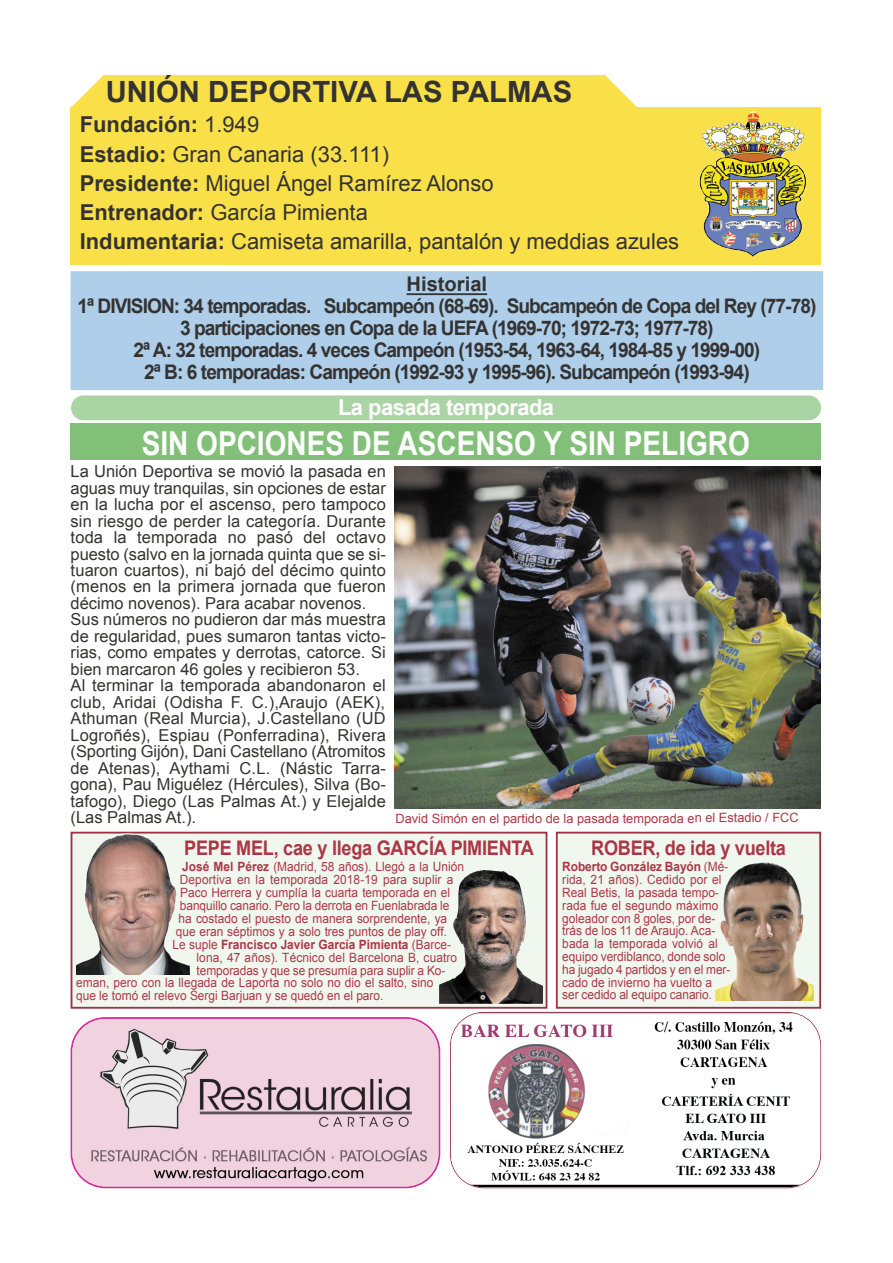
<style>
.page{position:relative;width:893px;height:1263px;background:#fff}
.page>*{position:absolute;margin:0;border:0;box-sizing:border-box;transform-origin:0 0}
.t1{font:700 33px "Arial";color:#fff;scale:.85 1}
.t2{font:700 29.25px "Arial";color:#343332}
.t3{font:21.9px/29.2px "Arial";color:#343332}
.t4{font:700 21.9px "Arial";letter-spacing:-.025em;color:#fff}
.t5{font:700 20.1px/21.9px "Arial";letter-spacing:-.05em;color:#343332;text-align:center}
.t6{font:700 20.1px "Arial";letter-spacing:-.015em;color:#ad3646;scale:.9 1}
.t7{font:16.5px/16.5px "Arial";color:#343332}
.t8{font:12.75px/12.8px "Arial";color:#ad3646;scale:.93 1}
.t9{font:12.75px "Arial";color:#ad3646}
.t10{font:700 12.75px "Arial";color:#ad3646;scale:.93 1}
.s1{font-weight:700}
.s2{font-weight:400}
</style>
<div class="page">
<div style="left:71px;top:424px;width:750px;height:36px;background:#82c079"></div>
<div style="left:71px;top:395px;width:750px;height:25px;background:#abd4a5"></div>
<div style="left:72px;top:834px;width:473px;height:173px;background:#f0f7ef"></div>
<div style="left:71px;top:832px;width:476px;height:177px;border:2px solid #9a3444"></div>
<div style="left:557px;top:834px;width:262px;height:173px;background:#f0f7ef"></div>
<div style="left:556px;top:832px;width:265px;height:177px;border:2px solid #9a3444"></div>
<img style="left:76px;top:831px;width:115px;height:143px">
<img style="left:715px;top:862px;width:98px;height:139px">
<img style="left:395px;top:466px;width:425px;height:343px">
<div style="left:71px;top:75px;width:566px;height:32px;background:#fae048"></div>
<div style="left:71px;top:107px;width:750px;height:158px;background:#fae048"></div>
<img style="left:699px;top:109px;width:107px;height:148px">
<div style="left:71px;top:271px;width:752px;height:119px;background:#afcee9"></div>
<hr style="left:406px;top:293px;width:81px;height:2px;background:#343332">
<img style="left:439px;top:870px;width:104px;height:134px">
<img style="left:451px;top:1013px;width:369px;height:174px">
<svg style="left:71px;top:1017px;width:369px;height:171px"></svg>
<img style="left:72px;top:1019px;width:366px;height:167px">
<h2 class="t2" style="left:106px;top:75px;width:468px">UNIÓN DEPORTIVA LAS PALMAS</h2>
<h3 class="t3" style="left:80px;top:110px;width:601px"><span class="s1">Fundación:</span> 1.949<br><span class="s1">Estadio:</span> Gran Canaria (33.111)<br><span class="s1">Presidente:</span> Miguel Ángel Ramírez Alonso<br><span class="s1">Entrenador:</span> García Pimienta<br><span class="s1">Indumentaria:</span> Camiseta amarilla, pantalón y meddias azules</h3>
<p class="t5" style="left:77px;top:273px;width:740px">Historial<br>1ª DIVISION: 34 temporadas. Subcampeón (68-69). Subcampeón de Copa del Rey (77-78)<br>3 participaciones en Copa de la UEFA (1969-70; 1972-73; 1977-78)<br>2ª A: 32 temporadas. 4 veces Campeón (1953-54, 1963-64, 1984-85 y 1999-00)<br>2ª B: 6 temporadas: Campeón (1992-93 y 1995-96). Subcampeón (1993-94)</p>
<h3 class="t4" style="left:338px;top:395px;width:217px">La pasada temporada</h3>
<h1 class="t1" style="left:142px;top:425px;width:717px">SIN OPCIONES DE ASCENSO Y SIN PELIGRO</h1>
<p class="t7" style="left:71px;top:463px;width:317px">La Unión Deportiva se movió la pasada en aguas muy tranquilas, sin opciones de estar en la lucha por el ascenso, pero tampoco sin riesgo de perder la categoría. Durante toda la temporada no pasó del octavo puesto (salvo en la jornada quinta que se si&shy;tuaron cuartos), ni bajó del décimo quinto (menos en la primera jornada que fueron décimo novenos). Para acabar novenos.<br>Sus números no pudieron dar más muestra de regularidad, pues sumaron tantas victo&shy;rias, como empates y derrotas, catorce. Si bien marcaron 46 goles y recibieron 53.<br>Al terminar la temporada abandonaron el club, Aridai (Odisha F. C.),Araujo (AEK), Athuman (Real Murcia), J.Castellano (UD Logroñés), Espiau (Ponferradina), Rivera (Sporting Gijón), Dani Castellano (Atromitos de Atenas), Aythami C.L. (Nástic Tarra&shy;gona), Pau Miguélez (Hércules), Silva (Bo&shy;tafogo), Diego (Las Palmas At.) y Elejalde (Las Palmas At.).</p>
<p class="t9" style="left:395px;top:811px;width:405px">David Simón en el partido de la pasada temporada en el Estadio / FCC</p>
<p class="t6" style="left:184px;top:837px;width:390px">PEPE MEL, cae y llega GARCÍA PIMIENTA</p>
<p class="t8" style="left:182px;top:861px;width:304px"><span class="s1">José Mel Pérez</span> (Madrid, 58 años). Llegó a la Unión</p>
<p class="t8" style="left:180px;top:873px;width:295px">Deportiva en la temporada 2018-19 para suplir a</p>
<p class="t8" style="left:180px;top:886px;width:291px">Paco Herrera y cumplía la cuarta temporada en el</p>
<p class="t8" style="left:180px;top:899px;width:291px">banquillo canario. Pero la derrota en Fuenlabrada le</p>
<p class="t8" style="left:179px;top:912px;width:290px">ha costado el puesto de manera sorprendente, ya</p>
<p class="t8" style="left:176px;top:925px;width:293px">que eran séptimos y a solo tres puntos de play off.</p>
<p class="t10" style="left:173px;top:937px;width:301px"><span class="s2">Le suple</span> Francisco Javier García Pimienta <span class="s2">(Barce-</span></p>
<p class="t8" style="left:196px;top:951px;width:282px">lona, 47 años). Técnico del Barcelona B, cuatro</p>
<p class="t8" style="left:196px;top:964px;width:269px">temporadas y que se presumía para suplir a Ko-</p>
<p class="t8" style="left:76px;top:977px;width:385px">eman, pero con la llegada de Laporta no solo no dio el salto, sino</p>
<p class="t8" style="left:76px;top:990px;width:332px">que le tomó el relevo Sergi Barjuan y se quedó en el paro.</p>
<p class="t6" style="left:591px;top:837px;width:218px">ROBER, de ida y vuelta</p>
<p class="t8" style="left:562px;top:861px;width:182px"><span class="s1">Roberto González Bayón</span> (Mé&shy;rida, 21 años). Cedido por el<br>Real Betis, la pasada tempo&shy;rada fue el segundo máximo goleador con 8 goles, por de&shy;trás de los 11 de Araujo. Aca&shy;bada la temporada volvió al equipo verdiblanco, donde solo ha jugado 4 partidos y en el mer&shy;cado de invierno ha vuelto a ser cedido al equipo canario.</p>
</div>
